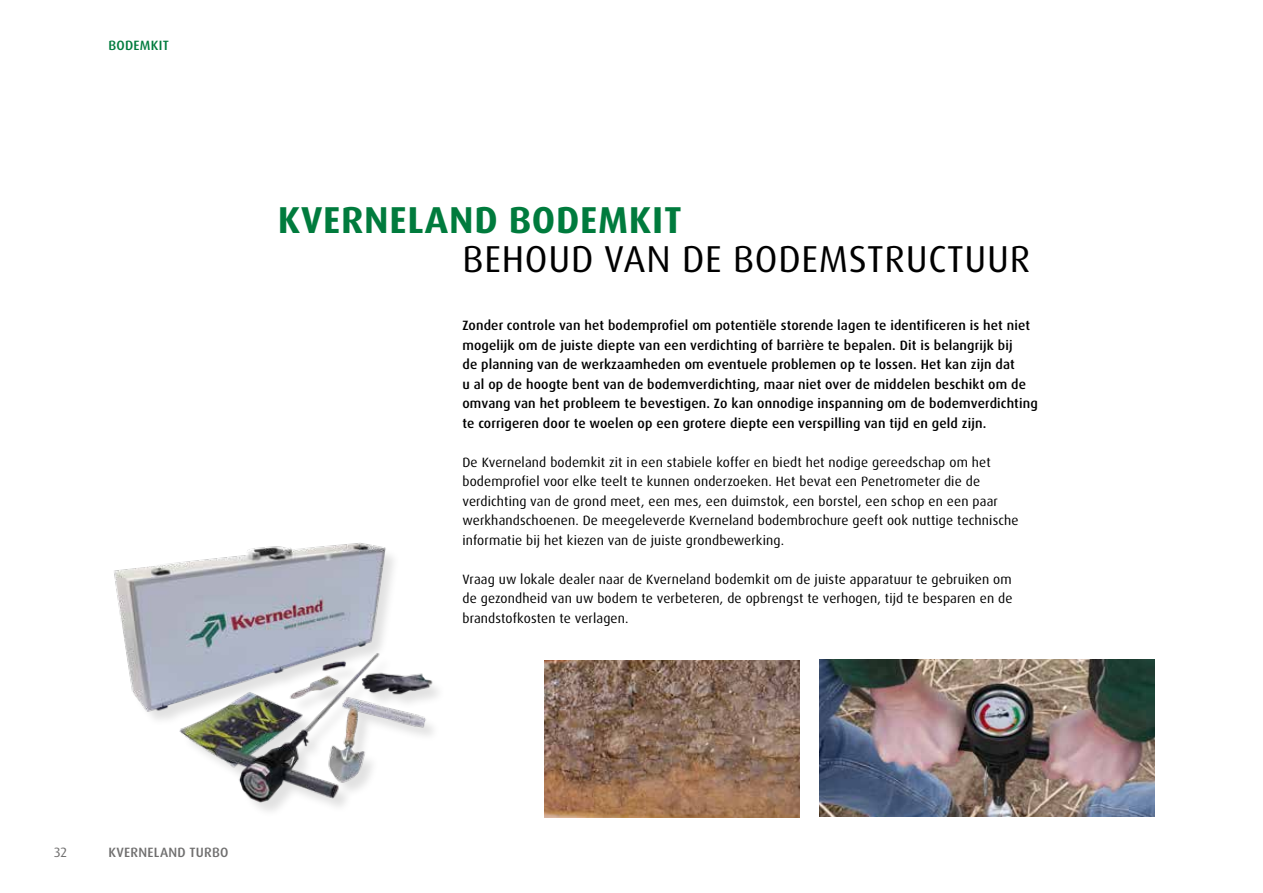
<style>
.page{position:relative;width:1263px;height:893px;background:#fff}
.page>*{position:absolute;margin:0;border:0;box-sizing:border-box;transform-origin:0 0}
.t1{font:37.5px "Dax Pro";letter-spacing:.02em;color:#000}
.t2{font:700 37.5px "Dax Pro";letter-spacing:.02em;color:#007b3d}
.t3{font:13.5px/19.5px "Dax Pro";letter-spacing:.01em;color:#000}
.t4{font:500 13.5px/19.5px "Dax Pro";letter-spacing:.01em;color:#000}
.t5{font:500 13.5px "Dax Pro";letter-spacing:.02em;color:#706f6f}
.t6{font:500 13.5px "Dax Pro";letter-spacing:.02em;color:#007b3d}
.t7{font:13.5px "Dax Pro";color:#706f6f}
</style>
<div class="page">
<img style="left:114px;top:543px;width:324px;height:268px">
<img style="left:544px;top:660px;width:256px;height:158px">
<img style="left:819px;top:660px;width:335px;height:157px">
<p class="t6" style="left:108px;top:37px;width:62px">BODEMKIT</p>
<h1 class="t2" style="left:278px;top:195px;width:405px">KVERNELAND BODEMKIT</h1>
<h1 class="t1" style="left:463px;top:234px;width:569px">BEHOUD VAN DE BODEMSTRUCTUUR</h1>
<p class="t4" style="left:462px;top:316px;width:577px">Zonder controle van het bodemprofiel om potentiële storende lagen te identificeren is het niet mogelijk om de juiste diepte van een verdichting of barrière te bepalen. Dit is belangrijk bij<br>de planning van de werkzaamheden om eventuele problemen op te lossen. Het kan zijn dat<br>u al op de hoogte bent van de bodemverdichting, maar niet over de middelen beschikt om de omvang van het probleem te bevestigen. Zo kan onnodige inspanning om de bodemverdichting te corrigeren door te woelen op een grotere diepte een verspilling van tijd en geld zijn.</p>
<p class="t3" style="left:462px;top:452px;width:558px">De Kverneland bodemkit zit in een stabiele koffer en biedt het nodige gereedschap om het bodemprofiel voor elke teelt te kunnen onderzoeken. Het bevat een Penetrometer die de verdichting van de grond meet, een mes, een duimstok, een borstel, een schop en een paar werkhandschoenen. De meegeleverde Kverneland bodembrochure geeft ook nuttige technische informatie bij het kiezen van de juiste grondbewerking.</p>
<p class="t3" style="left:462px;top:569px;width:552px;text-align:justify">Vraag uw lokale dealer naar de Kverneland bodemkit om de juiste apparatuur te gebruiken om de gezondheid van uw bodem te verbeteren, de opbrengst te verhogen, tijd te besparen en de brandstofkosten te verlagen.</p>
<p class="t7" style="left:54px;top:843px;width:14px">32</p>
<p class="t5" style="left:108px;top:843px;width:122px">KVERNELAND TURBO</p>
</div>
